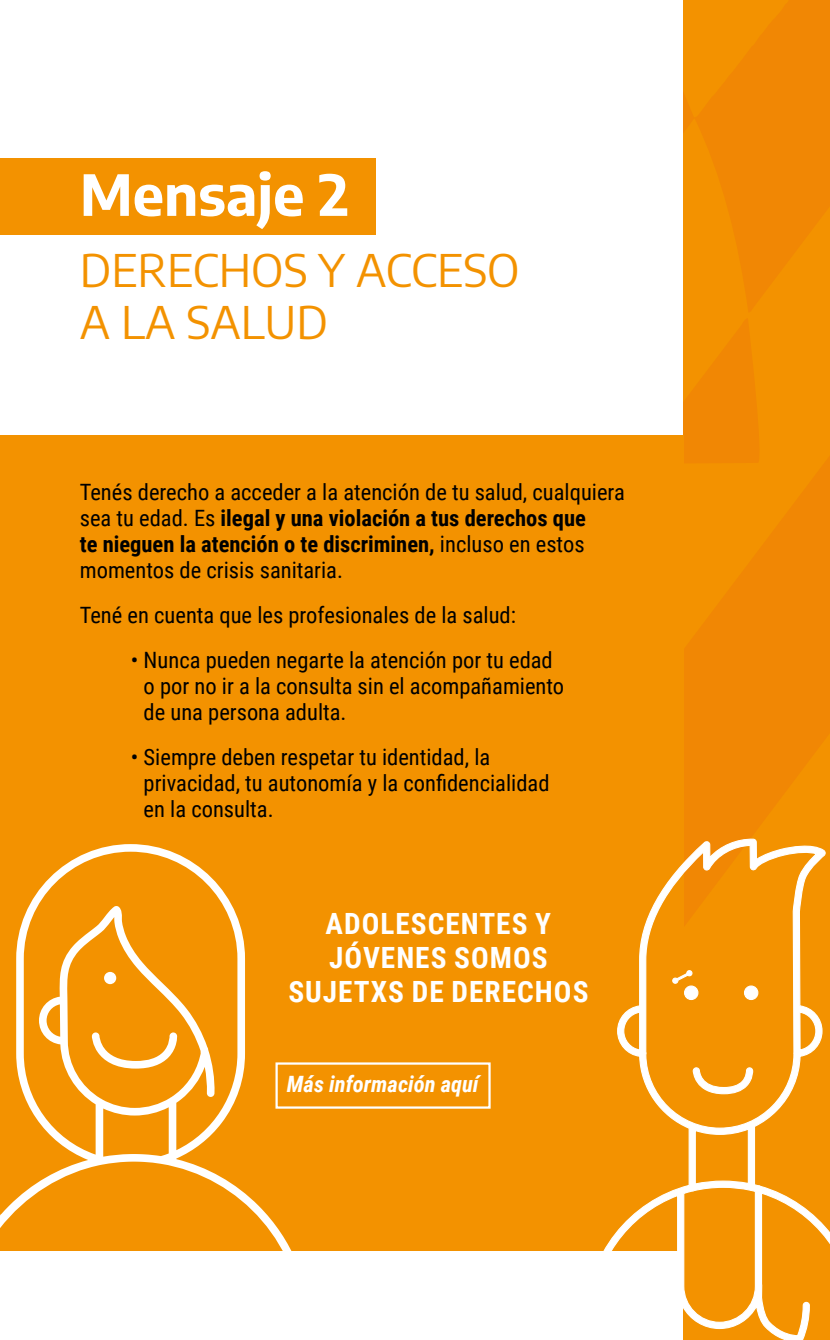
<style>
.page{position:relative;width:830px;height:1340px;background:#fff}
.page>*{position:absolute;margin:0;border:0;box-sizing:border-box;transform-origin:0 0}
.t1{font:700 56.25px "Encode Sans";color:#fff}
.t2{font:45px/51.8px "Encode Sans";color:#f39200}
.t3{font:700 29.25px/33.5px "Roboto Condensed";letter-spacing:.035em;color:#fff;text-align:center}
.t4{font:22.5px/25.9px "Roboto Condensed";color:#000}
.t5{font:italic 700 22.5px "Roboto Condensed";color:#fff}
.s1{font-weight:700}
</style>
<div class="page">
<hr style="left:0;top:0;width:1px;height:1339px;background:#f18704">
<svg style="left:0;top:118px;width:1px;height:1221px"></svg>
<div style="left:682px;top:0;width:147px;height:1339px;background:#f18704"></div>
<svg style="left:682px;top:118px;width:147px;height:537px;fill:#f39200"></svg>
<svg style="left:682px;top:0;width:106px;height:117px"></svg>
<svg style="left:682px;top:655px;width:147px;height:182px"></svg>
<div style="left:0;top:435px;width:682px;height:815px;background:#f39200"></div>
<div style="left:0;top:158px;width:375px;height:76px;background:#f39200"></div>
<svg style="left:584px;top:837px;width:245px;height:502px"></svg>
<svg style="left:691px;top:1066px;width:62px;height:28px"></svg>
<svg style="left:0;top:844px;width:310px;height:486px"></svg>
<div style="left:275px;top:1062px;width:215px;height:46px;border:2px solid #fff"></div>
<h1 class="t1" style="left:80px;top:153px;width:270px">Mensaje 2</h1>
<h2 class="t2" style="left:80px;top:242px;width:441px">DERECHOS Y ACCESO<br>A LA SALUD</h2>
<p class="t4" style="left:80px;top:478px;width:546px">Tenés derecho a acceder a la atención de tu salud, cualquiera sea tu edad. Es <span class="s1">ilegal y una violación a tus derechos que<br>te nieguen la atención o te discriminen,</span> incluso en estos momentos de crisis sanitaria.</p>
<p class="t4" style="left:80px;top:601px;width:437px">Tené en cuenta que les profesionales de la salud:</p>
<p class="t4" style="left:144px;top:646px;width:422px;text-indent:-13px">• Nunca pueden negarte la atención por tu edad o por no ir a la consulta sin el acompañamiento de una persona adulta.</p>
<p class="t4" style="left:144px;top:743px;width:407px;text-indent:-13px">• Siempre deben respetar tu identidad, la privacidad, tu autonomía y la confidencialidad en la consulta.</p>
<h3 class="t3" style="left:288px;top:906px;width:301px">ADOLESCENTES Y<br>JÓVENES SOMOS<br>SUJETXS DE DERECHOS</h3>
<p class="t5" style="left:287px;top:1068px;width:193px">Más información aquí</p>
</div>
